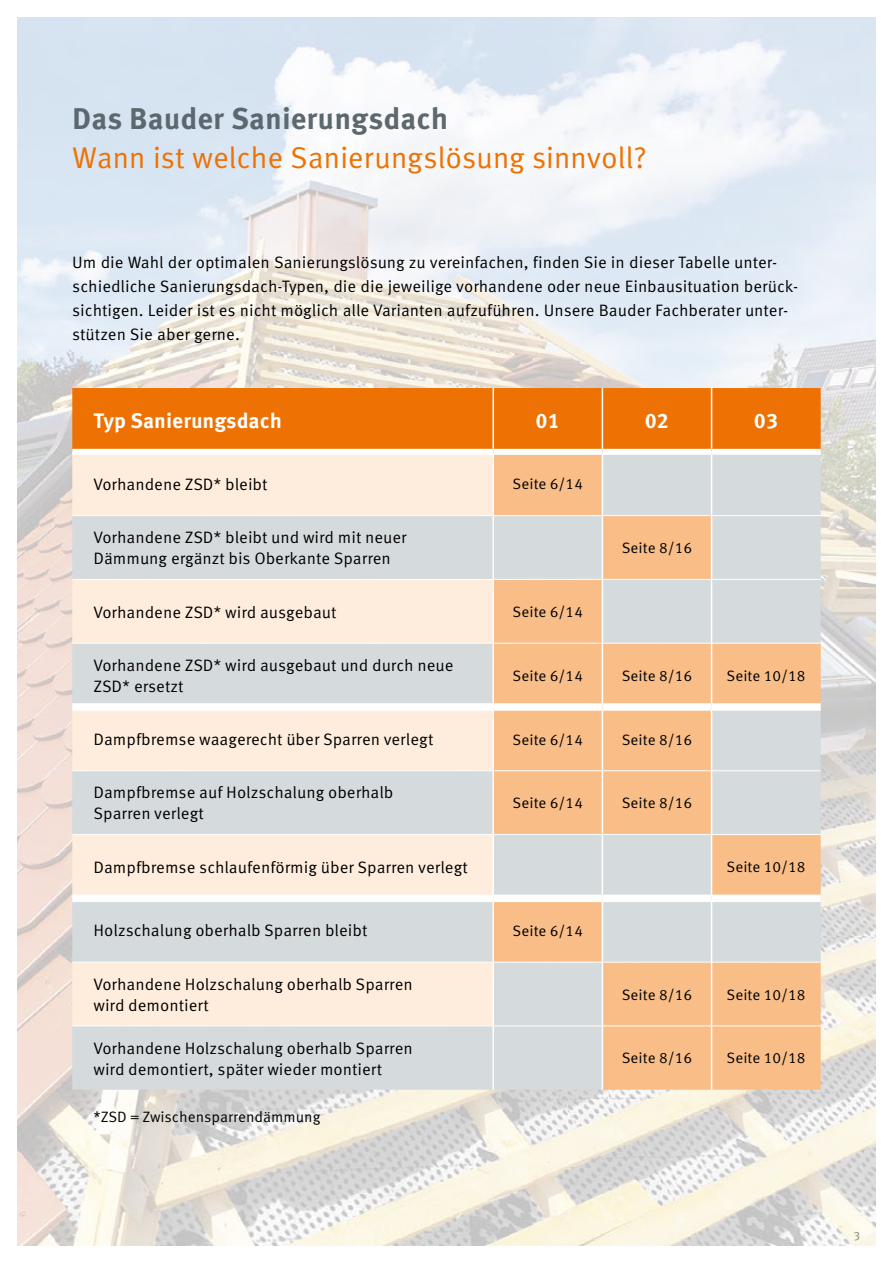
<style>
.page{position:relative;width:893px;height:1263px;background:#fff}
.page>*{position:absolute;margin:0;border:0;box-sizing:border-box;transform-origin:0 0}
.t1{font:30px "Meta Correspondence Pro";letter-spacing:-.015em;color:#ee7203}
.t2{font:700 30px "Meta Correspondence Pro";color:#5d686e}
.t3{font:700 21px "Meta Correspondence Pro";color:#fff}
.t4{font:16.5px/21px "Meta Correspondence Pro";color:#000}
.t5{font:15px "Meta Correspondence Pro";color:#000}
.t6{font:12px "Meta Correspondence Pro";color:#5d686e}
</style>
<div class="page">
<img style="left:17px;top:17px;width:859px;height:1229px">
<div style="left:72px;top:388px;width:749px;height:61px;background:#ee7203"></div>
<div style="left:603px;top:963px;width:218px;height:127px;background:#f9bd88"></div>
<svg style="left:72px;top:455px;width:749px;height:507px;background:#e7d8c9"></svg>
<div style="left:494px;top:580px;width:108px;height:63px;background:#f9bd88"></div>
<svg style="left:72px;top:644px;width:530px;height:446px;background:#e2d8ce"></svg>
<svg style="left:72px;top:835px;width:420px;height:190px;background:#f0e6dc"></svg>
<hr style="left:72px;top:515px;width:420px;height:1px;background:#fff">
<hr style="left:494px;top:515px;width:108px;height:1px;background:#fff">
<hr style="left:603px;top:515px;width:108px;height:1px;background:#fff">
<hr style="left:712px;top:515px;width:109px;height:1px;background:#fff">
<hr style="left:72px;top:579px;width:420px;height:1px;background:#fff">
<hr style="left:494px;top:579px;width:108px;height:1px;background:#fff">
<hr style="left:603px;top:579px;width:108px;height:1px;background:#fff">
<hr style="left:712px;top:579px;width:109px;height:1px;background:#fff">
<hr style="left:72px;top:643px;width:420px;height:1px;background:#fff">
<hr style="left:494px;top:643px;width:108px;height:1px;background:#fff">
<hr style="left:603px;top:643px;width:108px;height:1px;background:#fff">
<hr style="left:712px;top:643px;width:109px;height:1px;background:#fff">
<hr style="left:72px;top:770px;width:420px;height:1px;background:#fff">
<hr style="left:494px;top:770px;width:108px;height:1px;background:#fff">
<hr style="left:603px;top:770px;width:108px;height:1px;background:#fff">
<hr style="left:712px;top:770px;width:109px;height:1px;background:#fff">
<hr style="left:72px;top:834px;width:420px;height:1px;background:#fff">
<hr style="left:494px;top:834px;width:108px;height:1px;background:#fff">
<hr style="left:603px;top:834px;width:108px;height:1px;background:#fff">
<hr style="left:712px;top:834px;width:109px;height:1px;background:#fff">
<hr style="left:72px;top:962px;width:420px;height:1px;background:#fff">
<hr style="left:494px;top:962px;width:108px;height:1px;background:#fff">
<hr style="left:603px;top:962px;width:108px;height:1px;background:#fff">
<hr style="left:712px;top:962px;width:109px;height:1px;background:#fff">
<hr style="left:492px;top:388px;width:2px;height:61px;background:#fff">
<hr style="left:602px;top:388px;width:1px;height:61px;background:#fff">
<hr style="left:492px;top:455px;width:2px;height:61px;background:#fff">
<hr style="left:602px;top:455px;width:1px;height:61px;background:#fff">
<hr style="left:492px;top:516px;width:2px;height:63px;background:#fff">
<hr style="left:602px;top:516px;width:1px;height:63px;background:#fff">
<hr style="left:492px;top:579px;width:2px;height:64px;background:#fff">
<hr style="left:602px;top:579px;width:1px;height:64px;background:#fff">
<hr style="left:492px;top:643px;width:2px;height:60px;background:#fff">
<hr style="left:602px;top:643px;width:1px;height:60px;background:#fff">
<hr style="left:492px;top:711px;width:2px;height:60px;background:#fff">
<hr style="left:602px;top:711px;width:1px;height:60px;background:#fff">
<hr style="left:492px;top:771px;width:2px;height:63px;background:#fff">
<hr style="left:602px;top:771px;width:1px;height:63px;background:#fff">
<hr style="left:492px;top:834px;width:2px;height:60px;background:#fff">
<hr style="left:602px;top:834px;width:1px;height:60px;background:#fff">
<hr style="left:492px;top:902px;width:2px;height:60px;background:#fff">
<hr style="left:602px;top:902px;width:1px;height:60px;background:#fff">
<hr style="left:492px;top:962px;width:2px;height:63px;background:#fff">
<hr style="left:602px;top:962px;width:1px;height:63px;background:#fff">
<hr style="left:492px;top:1026px;width:2px;height:64px;background:#fff">
<hr style="left:602px;top:1026px;width:1px;height:64px;background:#fff">
<hr style="left:711px;top:388px;width:1px;height:61px;background:#fff">
<hr style="left:711px;top:455px;width:1px;height:61px;background:#fff">
<hr style="left:711px;top:516px;width:1px;height:63px;background:#fff">
<hr style="left:711px;top:579px;width:1px;height:64px;background:#fff">
<hr style="left:711px;top:643px;width:1px;height:60px;background:#fff">
<hr style="left:711px;top:711px;width:1px;height:60px;background:#fff">
<hr style="left:711px;top:771px;width:1px;height:63px;background:#fff">
<hr style="left:711px;top:834px;width:1px;height:60px;background:#fff">
<hr style="left:711px;top:902px;width:1px;height:60px;background:#fff">
<hr style="left:711px;top:962px;width:1px;height:63px;background:#fff">
<hr style="left:711px;top:1026px;width:1px;height:64px;background:#fff">
<div style="left:72px;top:449px;width:421px;height:6px;background:#fff"></div>
<div style="left:493px;top:449px;width:109px;height:6px;background:#fff"></div>
<div style="left:602px;top:449px;width:109px;height:6px;background:#fff"></div>
<div style="left:711px;top:449px;width:110px;height:6px;background:#fff"></div>
<div style="left:72px;top:703px;width:421px;height:8px;background:#fff"></div>
<div style="left:493px;top:703px;width:109px;height:8px;background:#fff"></div>
<div style="left:602px;top:703px;width:109px;height:8px;background:#fff"></div>
<div style="left:711px;top:703px;width:110px;height:8px;background:#fff"></div>
<div style="left:72px;top:894px;width:421px;height:8px;background:#fff"></div>
<div style="left:493px;top:894px;width:109px;height:8px;background:#fff"></div>
<div style="left:602px;top:894px;width:109px;height:8px;background:#fff"></div>
<div style="left:711px;top:894px;width:110px;height:8px;background:#fff"></div>
<hr style="left:72px;top:1025px;width:421px;height:1px;background:#fff">
<hr style="left:493px;top:1025px;width:109px;height:1px;background:#fff">
<hr style="left:602px;top:1025px;width:109px;height:1px;background:#fff">
<hr style="left:711px;top:1025px;width:110px;height:1px;background:#fff">
<h1 class="t2" style="left:72px;top:95px;width:377px">Das Bauder Sanierungsdach</h1>
<h1 class="t1" style="left:72px;top:135px;width:576px">Wann ist welche Sanierungslösung sinnvoll?</h1>
<p class="t4" style="left:72px;top:249px;width:727px;line-height:24px">Um die Wahl der optimalen Sanierungslösung zu vereinfachen, finden Sie in dieser Tabelle unter&shy;schiedliche Sanierungsdach-Typen, die die jeweilige vorhandene oder neue Einbausituation berück&shy;sichtigen. Leider ist es nicht möglich alle Varianten aufzuführen. Unsere Bauder Fachberater unter&shy;stützen Sie aber gerne.</p>
<p class="t3" style="left:94px;top:404px;width:190px">Typ Sanierungsdach</p>
<p class="t3" style="left:536px;top:404px;width:26px">01</p>
<p class="t3" style="left:645px;top:404px;width:26px">02</p>
<p class="t3" style="left:754px;top:404px;width:26px">03</p>
<p class="t4" style="left:94px;top:473px;width:176px">Vorhandene ZSD* bleibt</p>
<p class="t5" style="left:513px;top:473px;width:72px">Seite 6/14</p>
<p class="t4" style="left:94px;top:526px;width:315px">Vorhandene ZSD* bleibt und wird mit neuer<br>Dämmung ergänzt bis Oberkante Sparren</p>
<p class="t5" style="left:622px;top:537px;width:72px">Seite 8/16</p>
<p class="t4" style="left:94px;top:600px;width:245px">Vorhandene ZSD* wird ausgebaut</p>
<p class="t5" style="left:513px;top:600px;width:72px">Seite 6/14</p>
<p class="t4" style="left:94px;top:653px;width:362px">Vorhandene ZSD* wird ausgebaut und durch neue<br>ZSD* ersetzt</p>
<p class="t5" style="left:513px;top:664px;width:72px">Seite 6/14</p>
<p class="t5" style="left:622px;top:664px;width:72px">Seite 8/16</p>
<p class="t5" style="left:727px;top:664px;width:81px">Seite 10/18</p>
<p class="t4" style="left:94px;top:728px;width:341px">Dampfbremse waagerecht über Sparren verlegt</p>
<p class="t5" style="left:513px;top:728px;width:72px">Seite 6/14</p>
<p class="t5" style="left:622px;top:728px;width:72px">Seite 8/16</p>
<p class="t4" style="left:94px;top:781px;width:301px">Dampfbremse auf Holzschalung oberhalb<br>Sparren verlegt</p>
<p class="t5" style="left:513px;top:792px;width:72px">Seite 6/14</p>
<p class="t5" style="left:622px;top:792px;width:72px">Seite 8/16</p>
<p class="t4" style="left:94px;top:855px;width:376px">Dampfbremse schlaufenförmig über Sparren verlegt</p>
<p class="t5" style="left:727px;top:855px;width:81px">Seite 10/18</p>
<p class="t4" style="left:94px;top:919px;width:275px">Holzschalung oberhalb Sparren bleibt</p>
<p class="t5" style="left:513px;top:919px;width:72px">Seite 6/14</p>
<p class="t4" style="left:94px;top:972px;width:321px">Vorhandene Holzschalung oberhalb Sparren wird demontiert</p>
<p class="t5" style="left:622px;top:983px;width:72px">Seite 8/16</p>
<p class="t5" style="left:727px;top:983px;width:81px">Seite 10/18</p>
<p class="t4" style="left:94px;top:1036px;width:321px">Vorhandene Holzschalung oberhalb Sparren wird demontiert, später wieder montiert</p>
<p class="t5" style="left:622px;top:1047px;width:72px">Seite 8/16</p>
<p class="t5" style="left:727px;top:1047px;width:81px">Seite 10/18</p>
<p class="t5" style="left:94px;top:1106px;width:229px">*ZSD = Zwischensparrendämmung</p>
<p class="t6" style="left:853px;top:1226px;width:8px">3</p>
</div>
